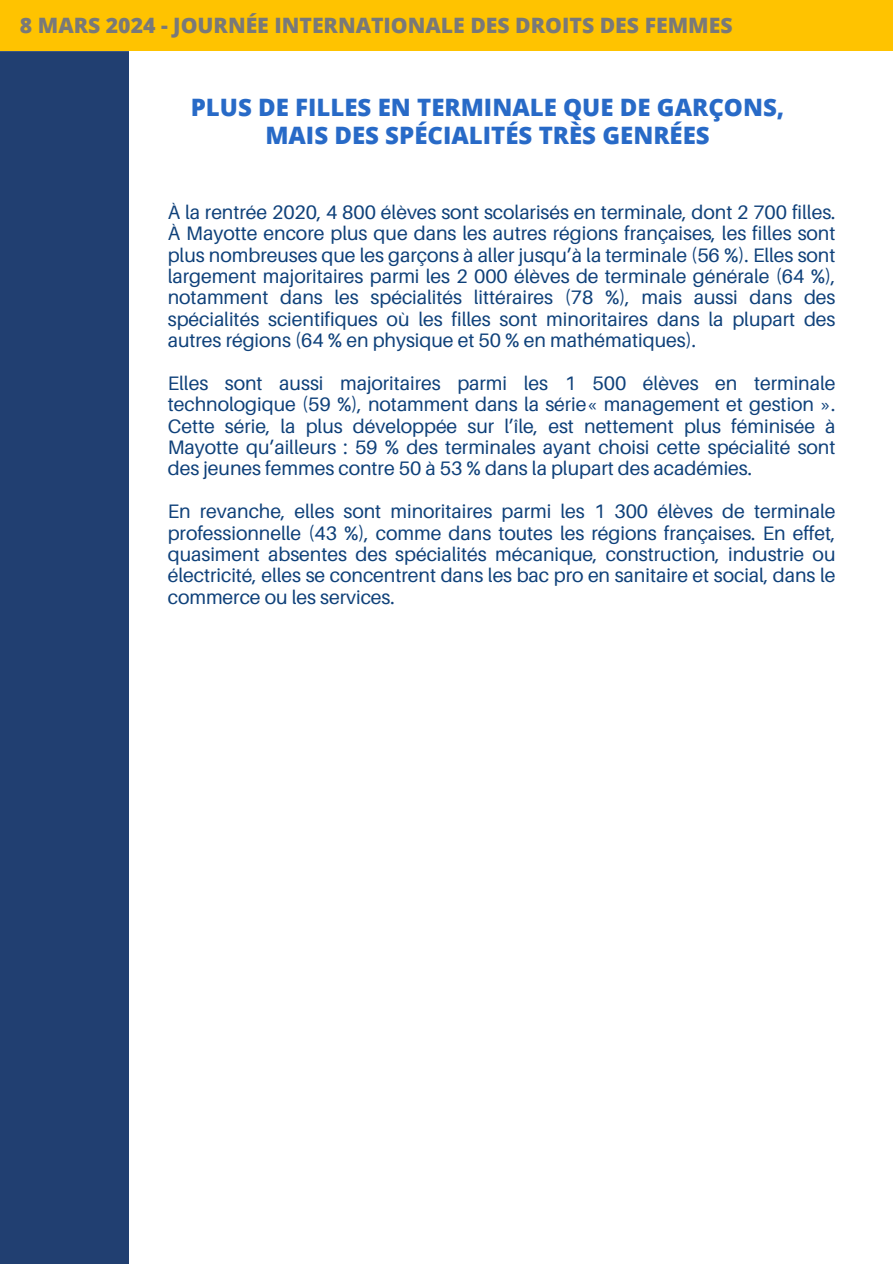
<style>
.page{position:relative;width:893px;height:1264px;background:#fff}
.page>*{position:absolute;margin:0;border:0;box-sizing:border-box;transform-origin:0 0}
.t1{font:800 24px/28.2px "Open Sans";color:#286ac7;text-align:center}
.t2{font:800 21.15px "Open Sans";color:#797979}
.t3{font:19.5px/21.3px "Aileron";letter-spacing:-.005em;color:#0f417a;text-align:justify}
</style>
<div class="page">
<div style="left:0;top:0;width:892px;height:51px;background:#ffc300"></div>
<div style="left:0;top:51px;width:129px;height:1212px;background:#213f71"></div>
<p class="t2" style="left:20px;top:11px;width:714px">8 MARS 2024 - JOURNÉE INTERNATIONALE DES DROITS DES FEMMES</p>
<p class="t1" style="left:191px;top:93px;width:595px">PLUS DE FILLES EN TERMINALE QUE DE GARÇONS,<br>MAIS DES SPÉCIALITÉS TRÈS GENRÉES</p>
<h1 class="t3" style="left:168px;top:201px;width:669px">À la rentrée 2020, 4 800 élèves sont scolarisés en terminale, dont 2 700 filles.<br>À Mayotte encore plus que dans les autres régions françaises, les filles sont plus nombreuses que les garçons à aller jusqu’à la terminale (56 %). Elles sont largement majoritaires parmi les 2 000 élèves de terminale générale (64 %), notamment dans les spécialités littéraires (78 %), mais aussi dans des spécialités scientifiques où les filles sont minoritaires dans la plupart des autres régions (64 % en physique et 50 % en mathématiques).</h1>
<p class="t3" style="left:168px;top:372px;width:669px">Elles sont aussi majoritaires parmi les 1 500 élèves en terminale technologique (59 %), notamment dans la série« management et gestion ».<br>Cette série, la plus développée sur l’île, est nettement plus féminisée à Mayotte qu’ailleurs : 59 % des terminales ayant choisi cette spécialité sont des jeunes femmes contre 50 à 53 % dans la plupart des académies.</p>
<p class="t3" style="left:168px;top:500px;width:669px">En revanche, elles sont minoritaires parmi les 1 300 élèves de terminale professionnelle (43 %), comme dans toutes les régions françaises. En effet, quasiment absentes des spécialités mécanique, construction, industrie ou électricité, elles se concentrent dans les bac pro en sanitaire et social, dans le commerce ou les services.</p>
</div>
